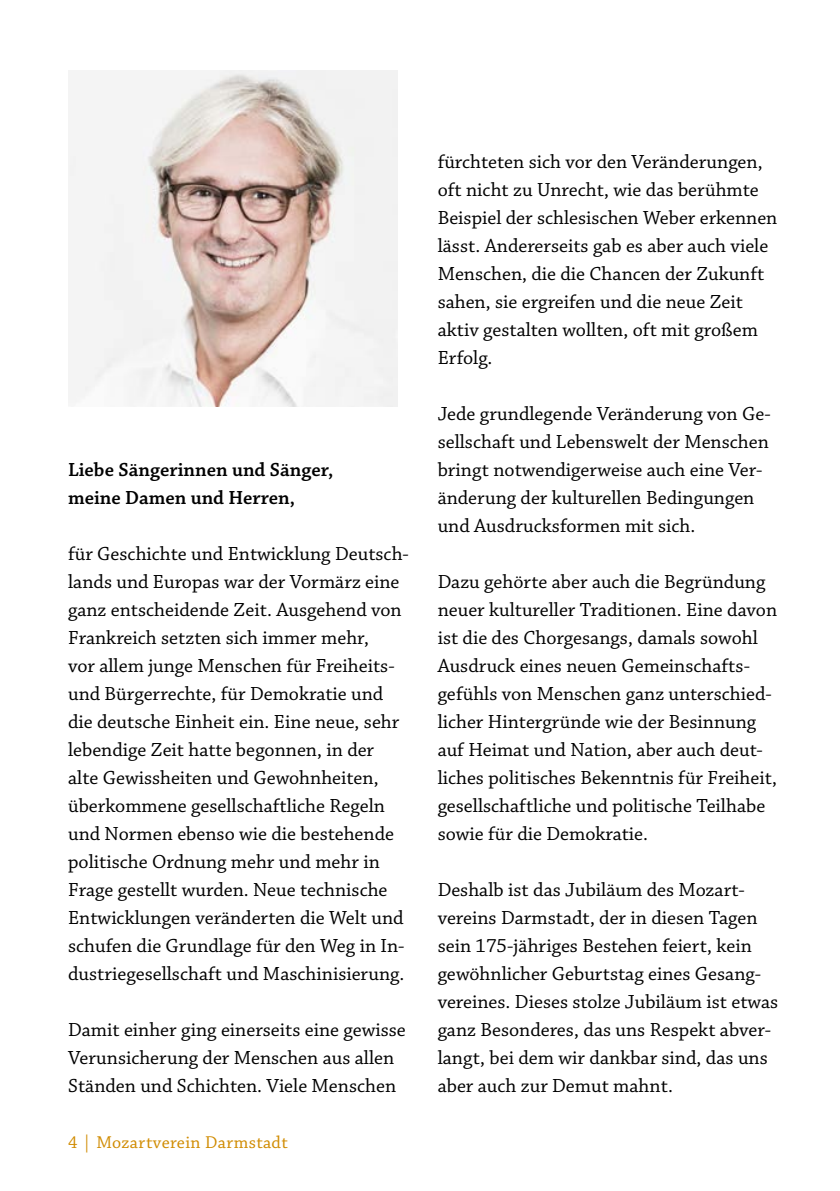
<style>
.page{position:relative;width:840px;height:1191px;background:#fff}
.page>*{position:absolute;margin:0;border:0;box-sizing:border-box;transform-origin:0 0}
.t1{font:20px/28px "Chaparral Pro";color:#000}
.t2{font:600 20px/28px "Chaparral Pro";color:#000}
.t3{font:18px "Chaparral Pro";letter-spacing:.02em;color:#d08b00}
</style>
<div class="page">
<img style="left:68px;top:70px;width:329px;height:336px">
<p class="t2" style="left:68px;top:456px;width:267px">Liebe Sängerinnen und Sänger, meine Damen und Herren,</p>
<p class="t1" style="left:68px;top:540px;width:342px">für Geschichte und Entwicklung Deutsch&shy;lands und Europas war der Vormärz eine ganz entscheidende Zeit. Ausgehend von Frankreich setzten sich immer mehr,<br>vor allem junge Menschen für Freiheits&shy;und Bürgerrechte, für Demokratie und die deutsche Einheit ein. Eine neue, sehr lebendige Zeit hatte begonnen, in der alte Gewissheiten und Gewohnheiten, überkommene gesellschaftliche Regeln und Normen ebenso wie die bestehende politische Ordnung mehr und mehr in Frage gestellt wurden. Neue technische Entwicklungen veränderten die Welt und schufen die Grundlage für den Weg in In&shy;dustriegesellschaft und Maschinisierung.</p>
<p class="t1" style="left:68px;top:1016px;width:339px">Damit einher ging einerseits eine gewisse<br>Verunsicherung der Menschen aus allen<br>Ständen und Schichten. Viele Menschen</p>
<p class="t3" style="left:68px;top:1132px;width:221px">4 | Mozartverein Darmstadt</p>
<p class="t1" style="left:437px;top:148px;width:341px">fürchteten sich vor den Veränderungen, oft nicht zu Unrecht, wie das berühmte Beispiel der schlesischen Weber erkennen lässt. Andererseits gab es aber auch viele Menschen, die die Chancen der Zukunft sahen, sie ergreifen und die neue Zeit aktiv gestalten wollten, oft mit großem Erfolg.</p>
<p class="t1" style="left:437px;top:400px;width:333px">Jede grundlegende Veränderung von Ge&shy;sellschaft und Lebenswelt der Menschen bringt notwendigerweise auch eine Ver&shy;änderung der kulturellen Bedingungen und Ausdrucksformen mit sich.</p>
<p class="t1" style="left:437px;top:568px;width:341px">Dazu gehörte aber auch die Begründung neuer kultureller Traditionen. Eine davon ist die des Chorgesangs, damals sowohl Ausdruck eines neuen Gemeinschafts&shy;gefühls von Menschen ganz unterschied&shy;licher Hintergründe wie der Besinnung auf Heimat und Nation, aber auch deut&shy;liches politisches Bekenntnis für Freiheit, gesellschaftliche und politische Teilhabe sowie für die Demokratie.</p>
<p class="t1" style="left:437px;top:876px;width:342px">Deshalb ist das Jubiläum des Mozart&shy;vereins Darmstadt, der in diesen Tagen sein 175-jähriges Bestehen feiert, kein gewöhnlicher Geburtstag eines Gesang&shy;vereines. Dieses stolze Jubiläum ist etwas ganz Besonderes, das uns Respekt abver&shy;langt, bei dem wir dankbar sind, das uns aber auch zur Demut mahnt.</p>
</div>
